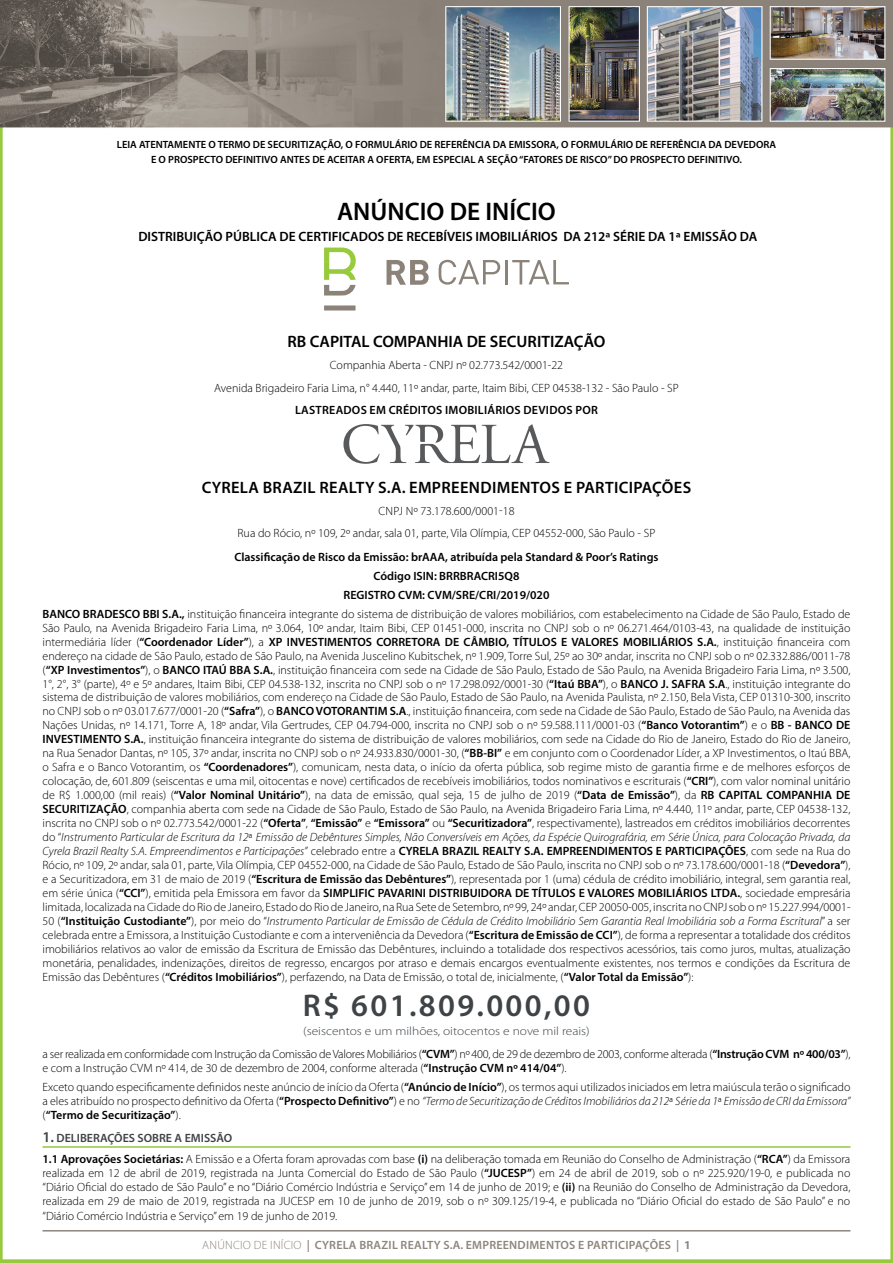
<style>
.page{position:relative;width:893px;height:1263px;background:#fff}
.page>*{position:absolute;margin:0;border:0;box-sizing:border-box;transform-origin:0 0}
.t1{font:600 31.5px "Myriad Pro";letter-spacing:.075em;color:#3e4346}
.t2{font:600 25.5px "Myriad Pro";color:#000}
.t3{font:600 16.5px "Myriad Pro";letter-spacing:.005em;color:#000}
.t4{font:600 13.5px "Myriad Pro";color:#000}
.t5{font:300 12px/14px "Myriad Pro";color:#000;text-align:center}
.t6{font:600 12px/18.9px "Myriad Pro";color:#000;text-align:center}
.t7{font:300 12px/22.8px "Myriad Pro";letter-spacing:-.02em;color:#000;text-align:center}
.t8{font:italic 300 12px/14.2px "Myriad Pro";color:#000}
.t9{font:600 12px "Myriad Pro";letter-spacing:.02em;color:#8e857c}
.t10{font:600 12px "Myriad Pro";letter-spacing:.02em;color:#000}
.t11{font:600 10.5px/15px "Myriad Pro";color:#000;text-align:center}
.s1{font-weight:300}
.s2{font-weight:600}
.s3{font-style:italic}
.s4{color:#3e4346}
.s5{font-style:normal}
.s6{font-weight:600;font-style:normal}
.s7{font-weight:600;font-size:15px;color:#3e4346}
.s8{font-weight:600;color:#3e4346}
.s9{font-weight:700}
</style>
<div class="page">
<img style="left:0;top:0;width:893px;height:1263px">
<hr style="left:43px;top:1230px;width:807px;height:1px;background:#8e857c">
<hr style="left:43px;top:1146px;width:807px;height:2px;background:#91c73e">
<svg style="left:324px;top:305px;width:32px;height:5px"></svg>
<svg style="left:387px;top:260px;width:42px;height:25px"></svg>
<svg style="left:439px;top:260px;width:61px;height:25px"></svg>
<hr style="left:505px;top:260px;width:3px;height:24px;background:#8b8279">
<svg style="left:512px;top:260px;width:57px;height:24px"></svg>
<svg style="left:324px;top:248px;width:32px;height:48px"></svg>
<svg style="left:343px;top:424px;width:206px;height:40px"></svg>
<p class="t11" style="left:117px;top:137px;width:661px">LEIA ATENTAMENTE O TERMO DE SECURITIZAÇÃO, O FORMULÁRIO DE REFERÊNCIA DA EMISSORA, O FORMULÁRIO DE REFERÊNCIA DA DEVEDORA<br>E O PROSPECTO DEFINITIVO ANTES DE ACEITAR A OFERTA, EM ESPECIAL A SEÇÃO “FATORES DE RISCO” DO PROSPECTO DEFINITIVO.</p>
<h2 class="t2" style="left:337px;top:196px;width:220px">ANÚNCIO DE INÍCIO</h2>
<p class="t4" style="left:138px;top:228px;width:620px">DISTRIBUIÇÃO PÚBLICA DE CERTIFICADOS DE RECEBÍVEIS IMOBILIÁRIOS DA 212ª SÉRIE DA 1ª EMISSÃO DA</p>
<h3 class="t3" style="left:287px;top:331px;width:320px">RB CAPITAL COMPANHIA DE SECURITIZAÇÃO</h3>
<p class="t5" style="left:214px;top:354px;width:466px;line-height:22.2px">Companhia Aberta - CNPJ nº 02.773.542/0001-22<br>Avenida Brigadeiro Faria Lima, n° 4.440, 11º andar, parte, Itaim Bibi, CEP 04538-132 - São Paulo - SP</p>
<p class="t10" style="left:295px;top:402px;width:304px">LASTREADOS EM CRÉDITOS IMOBILIÁRIOS DEVIDOS POR</p>
<h3 class="t3" style="left:202px;top:477px;width:491px">CYRELA BRAZIL REALTY S.A. EMPREENDIMENTOS E PARTICIPAÇÕES</h3>
<p class="t5" style="left:238px;top:500px;width:419px;line-height:22.2px">CNPJ Nº 73.178.600/0001-18<br>Rua do Rócio, nº 109, 2º andar, sala 01, parte, Vila Olímpia, CEP 04552-000, São Paulo - SP</p>
<p class="t6" style="left:43px;top:547px;width:809px">Classificação de Risco da Emissão: brAAA, atribuída pela Standard &amp; Poor’s Ratings<br>Código ISIN: BRRBRACRI5Q8<br>REGISTRO CVM: CVM/SRE/CRI/2019/020<br>BANCO BRADESCO BBI S.A., <span class="s1">instituição financeira integrante do sistema de distribuição de valores mobiliários, com estabelecimento na Cidade de São Paulo, Estado de</span></p>
<p class="t5" style="left:43px;top:621px;width:809px;text-align:justify">São Paulo, na Avenida Brigadeiro Faria Lima, nº 3.064, 10º andar, Itaim Bibi, CEP 01451-000, inscrita no CNPJ sob o nº 06.271.464/0103-43, na qualidade de instituição intermediária líder (<span class="s2">“Coordenador Líder”</span>), a <span class="s2">XP INVESTIMENTOS CORRETORA DE CÂMBIO, TÍTULOS E VALORES MOBILIÁRIOS S.A.</span>, instituição financeira com endereço na cidade de São Paulo, estado de São Paulo, na Avenida Juscelino Kubitschek, nº 1.909, Torre Sul, 25º ao 30º andar, inscrita no CNPJ sob o nº 02.332.886/0011-78 (<span class="s2">“XP Investimentos”</span>), o <span class="s2">BANCO ITAÚ BBA S.A.</span>, instituição financeira com sede na Cidade de São Paulo, Estado de São Paulo, na Avenida Brigadeiro Faria Lima, nº 3.500, 1°, 2°, 3° (parte), 4º e 5º andares, Itaim Bibi, CEP 04.538-132, inscrita no CNPJ sob o nº 17.298.092/0001-30 (<span class="s2">“Itaú BBA”</span>), o <span class="s2">BANCO J. SAFRA S.A</span>., instituição integrante do sistema de distribuição de valores mobiliários, com endereço na Cidade de São Paulo, Estado de São Paulo, na Avenida Paulista, nº 2.150, Bela Vista, CEP 01310-300, inscrito no CNPJ sob o nº 03.017.677/0001-20 (<span class="s2">“Safra”</span>), o <span class="s2">BANCO VOTORANTIM S.A</span>., instituição financeira, com sede na Cidade de São Paulo, Estado de São Paulo, na Avenida das Nações Unidas, nº 14.171, Torre A, 18º andar, Vila Gertrudes, CEP 04.794-000, inscrita no CNPJ sob o nº 59.588.111/0001-03 (<span class="s2">“Banco Votorantim”</span>) e o <span class="s2">BB - BANCO DE INVESTIMENTO S.A.</span>, instituição financeira integrante do sistema de distribuição de valores mobiliários, com sede na Cidade do Rio de Janeiro, Estado do Rio de Janeiro, na Rua Senador Dantas, nº 105, 37º andar, inscrita no CNPJ sob o nº 24.933.830/0001-30, (<span class="s2">“BB-BI”</span> e em conjunto com o Coordenador Líder, a XP Investimentos, o Itaú BBA, o Safra e o Banco Votorantim, os <span class="s2">“Coordenadores”</span>), comunicam, nesta data, o início da oferta pública, sob regime misto de garantia firme e de melhores esforços de colocação, de, 601.809 (seiscentas e uma mil, oitocentas e nove) certificados de recebíveis imobiliários, todos nominativos e escriturais (<span class="s2">“CRI”</span>), com valor nominal unitário de R$ 1.000,00 (mil reais) (<span class="s2">“Valor Nominal Unitário”</span>), na data de emissão, qual seja, 15 de julho de 2019 (<span class="s2">“Data de Emissão”</span>), da <span class="s2">RB CAPITAL COMPANHIA DE SECURITIZAÇÃO</span>, companhia aberta com sede na Cidade de São Paulo, Estado de São Paulo, na Avenida Brigadeiro Faria Lima, nº 4.440, 11º andar, parte, CEP 04538-132, inscrita no CNPJ sob o nº 02.773.542/0001-22 (<span class="s2">“Oferta”</span>, <span class="s2">“Emissão”</span> e <span class="s2">“Emissora”</span> ou <span class="s2">“Securitizadora”</span>, respectivamente), lastreados em créditos imobiliários decorrentes do “<span class="s3">Instrumento Particular de Escritura da 12</span>ª <span class="s3">Emissão de Debêntures Simples, Não Conversíveis em Ações, da Espécie Quirografária, em Série Única, para Colocação Privada, da Cyrela Brazil Realty S.A. Empreendimentos e Participações”</span> celebrado entre a <span class="s2">CYRELA BRAZIL REALTY S.A. EMPREENDIMENTOS E PARTICIPAÇÕES</span>, com sede na Rua do Rócio, nº 109, 2º andar, sala 01, parte, Vila Olímpia, CEP 04552-000, na Cidade de São Paulo, Estado de São Paulo, inscrita no CNPJ sob o nº 73.178.600/0001-18 (<span class="s2">“Devedora”</span>), e a Securitizadora, em 31 de maio de 2019 (<span class="s2">“Escritura de Emissão das Debêntures”</span>), representada por 1 (uma) cédula de crédito imobiliário, integral, sem garantia real, em série única (<span class="s2">“CCI”</span>), emitida pela Emissora em favor da <span class="s2">SIMPLIFIC PAVARINI DISTRIBUIDORA DE TÍTULOS E VALORES MOBILIÁRIOS LTDA.</span>, sociedade empresária limitada, localizada na Cidade do Rio de Janeiro, Estado do Rio de Janeiro, na Rua Sete de Setembro, nº 99, 24º andar, CEP 20050-005, inscrita no CNPJ sob o nº 15.227.994/0001- 50 (<span class="s2">“Instituição Custodiante”</span>), por meio do “<span class="s3">Instrumento Particular de Emissão de Cédula de Crédito Imobiliário Sem Garantia Real Imobiliária sob a Forma Escritural</span>” a ser celebrada entre a Emissora, a Instituição Custodiante e com a interveniência da Devedora (<span class="s2">“Escritura de Emissão de CCI”</span>), de forma a representar a totalidade dos créditos imobiliários relativos ao valor de emissão da Escritura de Emissão das Debêntures, incluindo a totalidade dos respectivos acessórios, tais como juros, multas, atualização monetária, penalidades, indenizações, direitos de regresso, encargos por atraso e demais encargos eventualmente existentes, nos termos e condições da Escritura de Emissão das Debêntures (<span class="s2">“Créditos Imobiliários”</span>), perfazendo, na Data de Emissão, o total de, inicialmente, (<span class="s2">“Valor Total da Emissão”</span>):</p>
<h1 class="t1" style="left:303px;top:985px;width:289px">R$ 601.809.000,00</h1>
<p class="t7" style="left:43px;top:1020px;width:809px"><span class="s4">(seiscentos e um milhões, oitocentos e nove mil reais)<br></span>a ser realizada em conformidade com Instrução da Comissão de Valores Mobiliários (<span class="s2">“CVM”</span>) nº 400, de 29 de dezembro de 2003, conforme alterada (<span class="s2">“Instrução CVM nº 400/03”</span>),</p>
<p class="t5" style="left:43px;top:1059px;width:809px;line-height:18.6px;text-align:left">e com a Instrução CVM nº 414, de 30 de dezembro de 2004, conforme alterada (<span class="s2">“Instrução CVM nº 414/04”</span>).<br>Exceto quando especificamente definidos neste anúncio de início da Oferta (<span class="s2">“Anúncio de Início”</span>), os termos aqui utilizados iniciados em letra maiúscula terão o significado</p>
<p class="t8" style="left:43px;top:1094px;width:809px"><span class="s5">a eles atribuído no prospecto definitivo da Oferta (</span><span class="s6">“Prospecto Definitivo”</span><span class="s5">) e no</span> “Termo de Securitização de Créditos Imobiliários da 212<span class="s5">ª</span> Série da 1<span class="s5">ª</span> Emissão de CRI da Emissora” <span class="s5">(</span><span class="s6">“Termo de Securitização”</span><span class="s5">).</span></p>
<p class="t5" style="left:43px;top:1128px;width:809px;line-height:20.7px;text-align:left"><span class="s7">1.</span> <span class="s8">DELIBERAÇÕES SOBRE A EMISSÃO<br></span><span class="s2">1.1 Aprovações Societárias:</span> A Emissão e a Oferta foram aprovadas com base <span class="s2">(i)</span> na deliberação tomada em Reunião do Conselho de Administração (<span class="s2">“RCA”</span>) da Emissora</p>
<p class="t5" style="left:43px;top:1166px;width:809px;line-height:14.5px;text-align:justify">realizada em 12 de abril de 2019, registrada na Junta Comercial do Estado de São Paulo (<span class="s2">“JUCESP”</span>) em 24 de abril de 2019, sob o nº 225.920/19-0, e publicada no “Diário Oficial do estado de São Paulo” e no “Diário Comércio Indústria e Serviço” em 14 de junho de 2019; e <span class="s2">(ii)</span> na Reunião do Conselho de Administração da Devedora, realizada em 29 de maio de 2019, registrada na JUCESP em 10 de junho de 2019, sob o nº 309.125/19-4, e publicada no “Diário Oficial do estado de São Paulo” e no “Diário Comércio Indústria e Serviço” em 19 de junho de 2019.</p>
<p class="t9" style="left:202px;top:1237px;width:490px"><span class="s1">ANÚNCIO DE INÍCIO</span> | CYRELA BRAZIL REALTY S.A. EMPREENDIMENTOS E PARTICIPAÇÕES | <span class="s9">1</span></p>
</div>
